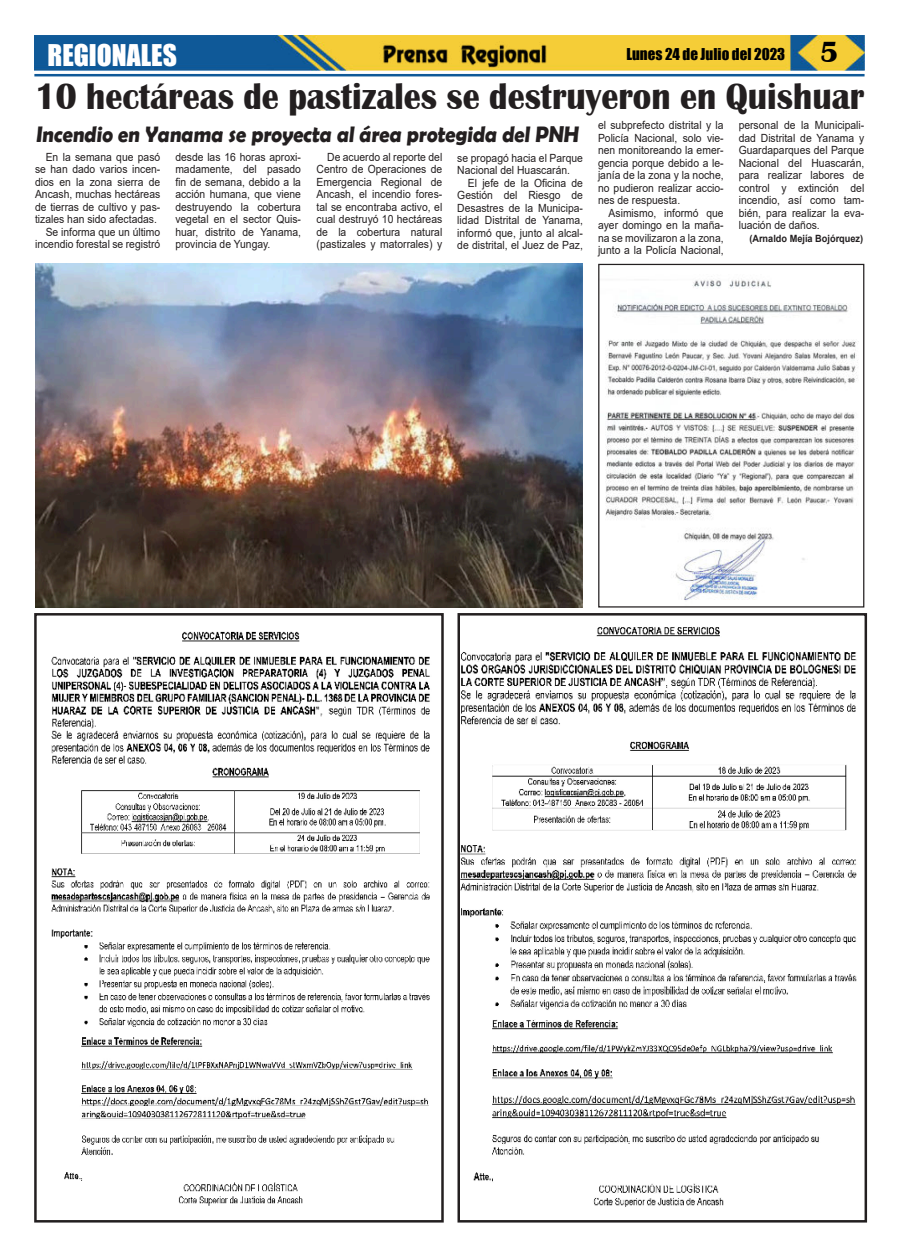
<style>
.page{position:relative;width:900px;height:1258px;background:#fff}
.page>*{position:absolute;margin:0;border:0;box-sizing:border-box;transform-origin:0 0}
.t1{font:700 38px "Britannic";color:#231f20;scale:.9 1}
.t2{font:27.5px "Impact";color:#fff}
.t3{font:700 22.5px "Berlin Sans FB Demi";color:#231f20;scale:.91 1}
.t4{font:15px "Impact";color:#000}
.t5{font:11.25px/12.5px "Arial";color:#231f20;text-align:justify;scale:.92 1}
.t6{font:700 10px "Arial";color:#231f20;scale:.92 1}
.s1{font-family:"Britannic";font-weight:700;font-size:30px}
</style>
<div class="page">
<img style="left:34px;top:35px;width:831px;height:36px">
<hr style="left:34px;top:74px;width:831px;height:2px;background:#0f5998">
<img style="left:380px;top:41px;width:169px;height:27px">
<img style="left:51px;top:631px;width:379px;height:575px">
<div style="left:34px;top:613px;width:410px;height:609px;border:3px solid #231f20"></div>
<img style="left:462px;top:627px;width:395px;height:580px">
<div style="left:458px;top:613px;width:409px;height:609px;border:3px solid #231f20"></div>
<img style="left:605px;top:280px;width:254px;height:320px">
<div style="left:598px;top:264px;width:266px;height:344px;border:1px solid #231f20"></div>
<img style="left:36px;top:264px;width:547px;height:343px">
<h2 class="t2" style="left:48px;top:40px;width:131px">REGIONALES</h2>
<h3 class="t4" style="left:626px;top:46px;width:214px">Lunes 24 de Julio del 2023 <span class="s1">5</span></h3>
<h1 class="t1" style="left:35px;top:83px;width:923px">10 hectáreas de pastizales se destruyeron en Quishuar</h1>
<p class="t5" style="left:35px;top:151px;width:138px;text-align:right">En la semana que pasó se han dado varios incen&shy;dios en la zona sierra de<br>Ancash, muchas hectáreas de tierras de cultivo y pas&shy;tizales han sido afectadas.<br>Se informa que un último incendio forestal se registró</p>
<p class="t5" style="left:175px;top:150px;width:138px">desde las 16 horas aproxi&shy;madamente, del pasado fin de semana, debido a la acción humana, que viene destruyendo la cobertura vegetal en el sector Quis&shy;huar, distrito de Yanama, provincia de Yungay.</p>
<p class="t5" style="left:317px;top:151px;width:138px;text-indent:11px">De acuerdo al reporte del Centro de Operaciones de Emergencia Regional de Ancash, el incendio fores&shy;tal se encontraba activo, el cual destruyó 10 hectáreas de la cobertura natural (pastizales y matorrales) y</p>
<p class="t5" style="left:598px;top:120px;width:138px">el subprefecto distrital y la Policía Nacional, solo vie&shy;nen monitoreando la emer&shy;gencia porque debido a le&shy;janía de la zona y la noche, no pudieron realizar accio&shy;nes de respuesta.</p>
<p class="t5" style="left:598px;top:208px;width:138px;text-indent:11px">Asimismo, informó que ayer domingo en la maña&shy;na se movilizaron a la zona, junto a la Policía Nacional,</p>
<p class="t5" style="left:739px;top:120px;width:138px">personal de la Municipali&shy;dad Distrital de Yanama y Guardaparques del Parque Nacional del Huascarán, para realizar labores de control y extinción del incendio, así como tam&shy;bién, para realizar la eva&shy;luación de daños.</p>
<p class="t6" style="left:749px;top:234px;width:125px">(Arnaldo Mejía Bojórquez)</p>
<h3 class="t3" style="left:36px;top:121px;width:601px">Incendio en Yanama se proyecta al área protegida del PNH</h3>
<p class="t5" style="left:457px;top:153px;width:138px">se propagó hacia el Parque<br>Nacional del Huascarán.</p>
<p class="t5" style="left:457px;top:177px;width:138px;text-indent:11px">El jefe de la Oficina de Gestión del Riesgo de Desastres de la Municipa&shy;lidad Distrital de Yanama, informó que, junto al alcal&shy;de distrital, el Juez de Paz,</p>
</div>
